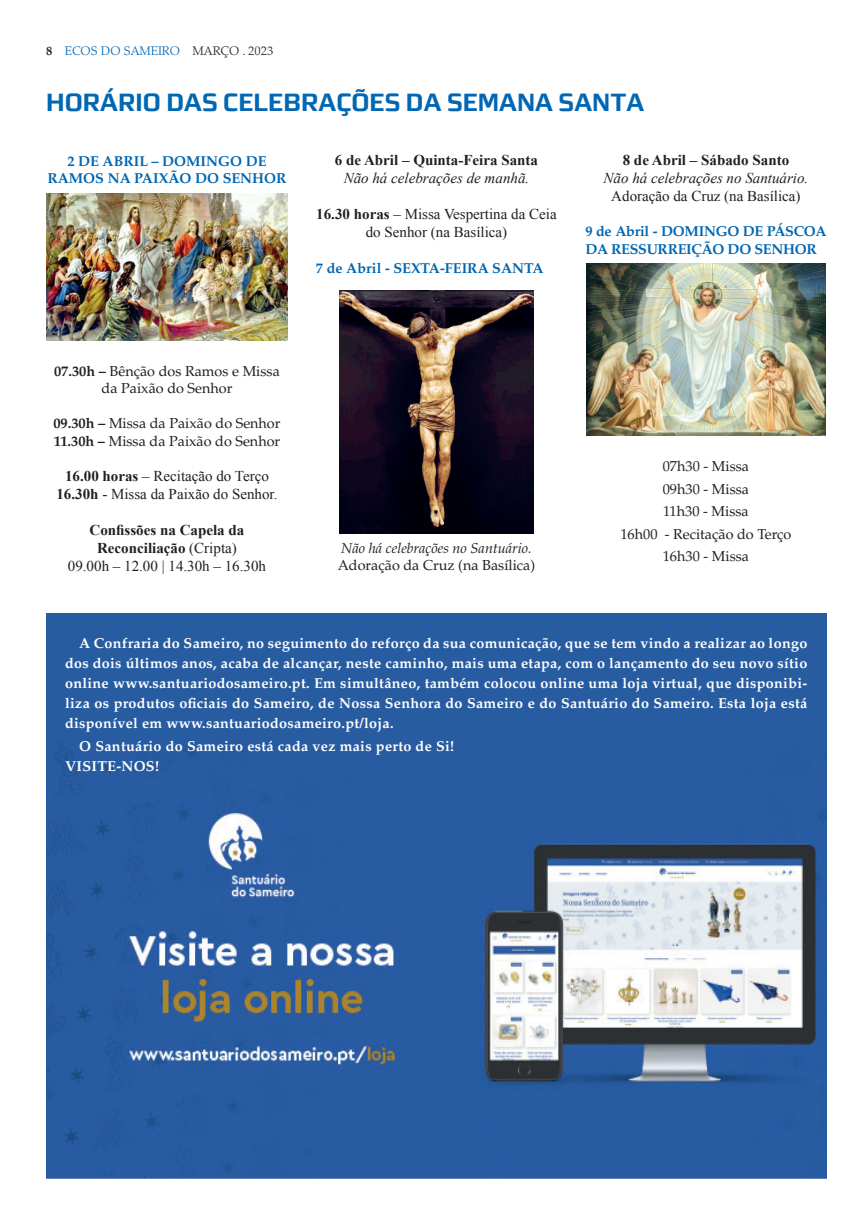
<style>
.page{position:relative;width:862px;height:1226px;background:#fff}
.page>*{position:absolute;margin:0;border:0;box-sizing:border-box;transform-origin:0 0}
.t1{font:700 25px "Morgan Sans";color:#0166b3}
.t2{font:15px/18px "Times New Roman";color:#231f20;text-align:center}
.t3{font:italic 15px "Times New Roman";color:#231f20}
.t4{font:700 15px "Times New Roman";color:#231f20}
.t5{font:700 14.38px/20px "Palatino LT Std";letter-spacing:.02em;color:#fff;text-align:justify}
.t6{font:14.38px/22.5px "Palatino LT Std";color:#231f20;text-align:center}
.t7{font:700 14.38px/17.5px "Palatino LT Std";color:#0166b3;text-align:center}
.t8{font:700 14.38px/17.5px "Palatino LT Std";letter-spacing:-.02em;color:#0166b3}
.t9{font:italic 14.38px "Palatino LT Std";color:#231f20}
.t10{font:300 12.5px "Palatino LT Std";color:#0166b3}
.s1{font-weight:700;color:#231f20}
.s2{color:#231f20}
.s3{font-weight:700}
</style>
<div class="page">
<div style="left:46px;top:613px;width:780px;height:567px;background:#285ca1"></div>
<img style="left:46px;top:744px;width:780px;height:436px">
<img style="left:46px;top:193px;width:242px;height:147px">
<img style="left:339px;top:290px;width:194px;height:243px">
<img style="left:586px;top:263px;width:239px;height:173px">
<p class="t10" style="left:46px;top:44px;width:228px"><span class="s1">8</span> ECOS DO SAMEIRO <span class="s2">MARÇO . 2023</span></p>
<h1 class="t1" style="left:46px;top:88px;width:599px">HORÁRIO DAS CELEBRAÇÕES DA SEMANA SANTA</h1>
<p class="t7" style="left:47px;top:152px;width:241px">2 DE ABRIL – DOMINGO DE<br>RAMOS NA PAIXÃO DO SENHOR</p>
<p class="t4" style="left:335px;top:150px;width:204px">6 de Abril – Quinta-Feira Santa</p>
<p class="t3" style="left:343px;top:168px;width:187px">Não há celebrações de manhã.</p>
<p class="t2" style="left:316px;top:205px;width:242px"><span class="s3">16.30 horas</span> – Missa Vespertina da Ceia do Senhor (na Basílica)</p>
<p class="t7" style="left:316px;top:259px;width:229px">7 de Abril - SEXTA-FEIRA SANTA</p>
<p class="t4" style="left:622px;top:150px;width:168px">8 de Abril – Sábado Santo</p>
<p class="t3" style="left:603px;top:168px;width:206px">Não há celebrações no Santuário.</p>
<p class="t2" style="left:611px;top:187px;width:191px">Adoração da Cruz (na Basílica)</p>
<p class="t8" style="left:585px;top:223px;width:243px">9 de Abril - DOMINGO DE PÁSCOA<br>DA RESSURREIÇÃO DO SENHOR</p>
<p class="t6" style="left:54px;top:362px;width:227px;line-height:17.5px"><span class="s3">07.30h –</span> Bênção dos Ramos e Missa da Paixão do Senhor</p>
<p class="t6" style="left:53px;top:415px;width:228px;line-height:17.5px;text-align:left"><span class="s3">09.30h –</span> Missa da Paixão do Senhor<br><span class="s3">11.30h –</span> Missa da Paixão do Senhor</p>
<p class="t2" style="left:56px;top:467px;width:222px"><span class="s3">16.00 horas</span> – Recitação do Terço<br><span class="s3">16.30h</span> - Missa da Paixão do Senhor.</p>
<p class="t2" style="left:68px;top:521px;width:199px"><span class="s3">Confissões na Capela da<br>Reconciliação</span> (Cripta)<br>09.00h – 12.00 | 14.30h – 16.30h</p>
<p class="t9" style="left:341px;top:540px;width:192px">Não há celebrações no Santuário.</p>
<p class="t6" style="left:337px;top:554px;width:199px">Adoração da Cruz (na Basílica)</p>
<p class="t6" style="left:620px;top:455px;width:172px">07h30 - Missa<br>09h30 - Missa<br>11h30 - Missa<br>16h00 - Recitação do Terço<br>16h30 - Missa</p>
<p class="t5" style="left:65px;top:633px;width:743px;text-indent:14px">A Confraria do Sameiro, no seguimento do reforço da sua comunicação, que se tem vindo a realizar ao longo dos dois últimos anos, acaba de alcançar, neste caminho, mais uma etapa, com o lançamento do seu novo sítio online www.santuariodosameiro.pt. Em simultâneo, também colocou online uma loja virtual, que disponibi&shy;liza os produtos oficiais do Sameiro, de Nossa Senhora do Sameiro e do Santuário do Sameiro. Esta loja está disponível em www.santuariodosameiro.pt/loja.</p>
<p class="t5" style="left:65px;top:737px;width:390px;text-indent:14px">O Santuário do Sameiro está cada vez mais perto de Si!<br>VISITE-NOS!</p>
</div>
